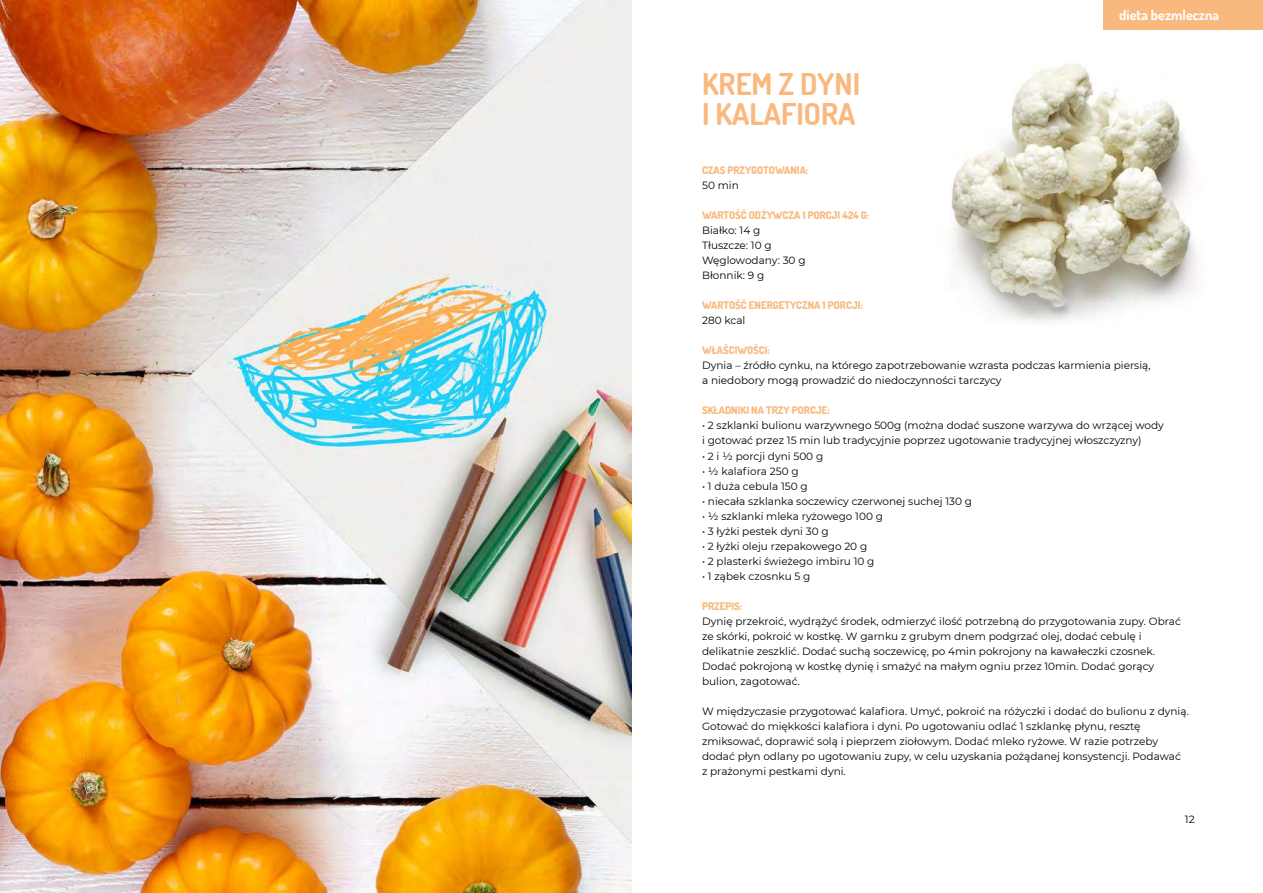
<style>
.page{position:relative;width:1263px;height:893px;background:#fff}
.page>*{position:absolute;margin:0;border:0;box-sizing:border-box;transform-origin:0 0}
.t1{font:700 30px/30px "Dosis";color:#f9b97e}
.t2{font:700 14.1px "Dosis";color:#fff}
.t3{font:10.5px/15px "Montserrat";color:#000}
.t4{font:800 10.5px "Dosis";color:#f9b97e}
</style>
<div class="page">
<img style="left:950px;top:63px;width:248px;height:260px">
<img style="left:0;top:0;width:632px;height:893px">
<div style="left:1103px;top:0;width:160px;height:30px;background:#f9b97e"></div>
<h1 class="t1" style="left:702px;top:68px;width:160px">KREM Z DYNI<br>I KALAFIORA</h1>
<h2 class="t2" style="left:1119px;top:6px;width:101px">dieta bezmleczna</h2>
<p class="t4" style="left:702px;top:164px;width:108px">CZAS PRZYGOTOWANIA:</p>
<p class="t3" style="left:702px;top:178px;width:38px">50 min</p>
<p class="t4" style="left:702px;top:209px;width:169px">WARTOŚĆ ODŻYWCZA 1 PORCJI 424 G:</p>
<p class="t3" style="left:702px;top:223px;width:105px">Białko: 14 g<br>Tłuszcze: 10 g<br>Węglowodany: 30 g<br>Błonnik: 9 g</p>
<p class="t4" style="left:702px;top:299px;width:162px">WARTOŚĆ ENERGETYCZNA 1 PORCJI:</p>
<p class="t3" style="left:702px;top:313px;width:45px">280 kcal</p>
<p class="t4" style="left:702px;top:344px;width:69px">WŁAŚCIWOŚCI:</p>
<p class="t3" style="left:702px;top:358px;width:450px">Dynia – źródło cynku, na którego zapotrzebowanie wzrasta podczas karmienia piersią, a niedobory mogą prowadzić do niedoczynności tarczycy</p>
<p class="t4" style="left:702px;top:404px;width:129px">SKŁADNIKI NA TRZY PORCJE:</p>
<p class="t3" style="left:702px;top:418px;width:463px">• 2 szklanki bulionu warzywnego 500g (można dodać suszone warzywa do wrzącej wody i gotować przez 15 min lub tradycyjnie poprzez ugotowanie tradycyjnej włoszczyzny)</p>
<p class="t3" style="left:702px;top:448px;width:123px">• 2 i ½ porcji dyni 500 g</p>
<p class="t3" style="left:702px;top:463px;width:98px">• ½ kalafiora 250 g</p>
<p class="t3" style="left:702px;top:478px;width:107px">• 1 duża cebula 150 g</p>
<p class="t3" style="left:702px;top:493px;width:271px">• niecała szklanka soczewicy czerwonej suchej 130 g</p>
<p class="t3" style="left:702px;top:508px;width:182px">• ½ szklanki mleka ryżowego 100 g</p>
<p class="t3" style="left:702px;top:523px;width:128px">• 3 łyżki pestek dyni 30 g</p>
<p class="t3" style="left:702px;top:538px;width:167px">• 2 łyżki oleju rzepakowego 20 g</p>
<p class="t3" style="left:702px;top:553px;width:174px">• 2 plasterki świeżego imbiru 10 g</p>
<p class="t3" style="left:702px;top:568px;width:110px">• 1 ząbek czosnku 5 g</p>
<p class="t4" style="left:702px;top:599px;width:42px">PRZEPIS:</p>
<p class="t3" style="left:702px;top:613px;width:480px">Dynię przekroić, wydrążyć środek, odmierzyć ilość potrzebną do przygotowania zupy. Obrać ze skórki, pokroić w kostkę. W garnku z grubym dnem podgrzać olej, dodać cebulę i delikatnie zeszklić. Dodać suchą soczewicę, po 4min pokrojony na kawałeczki czosnek.<br>Dodać pokrojoną w kostkę dynię i smażyć na małym ogniu przez 10min. Dodać gorący bulion, zagotować.</p>
<p class="t3" style="left:702px;top:703px;width:488px">W międzyczasie przygotować kalafiora. Umyć, pokroić na różyczki i dodać do bulionu z dynią.<br>Gotować do miękkości kalafiora i dyni. Po ugotowaniu odlać 1 szklankę płynu, resztę zmiksować, doprawić solą i pieprzem ziołowym. Dodać mleko ryżowe. W razie potrzeby dodać płyn odlany po ugotowaniu zupy, w celu uzyskania pożądanej konsystencji. Podawać z prażonymi pestkami dyni.</p>
<p class="t3" style="left:1185px;top:812px;width:11px">12</p>
</div>
